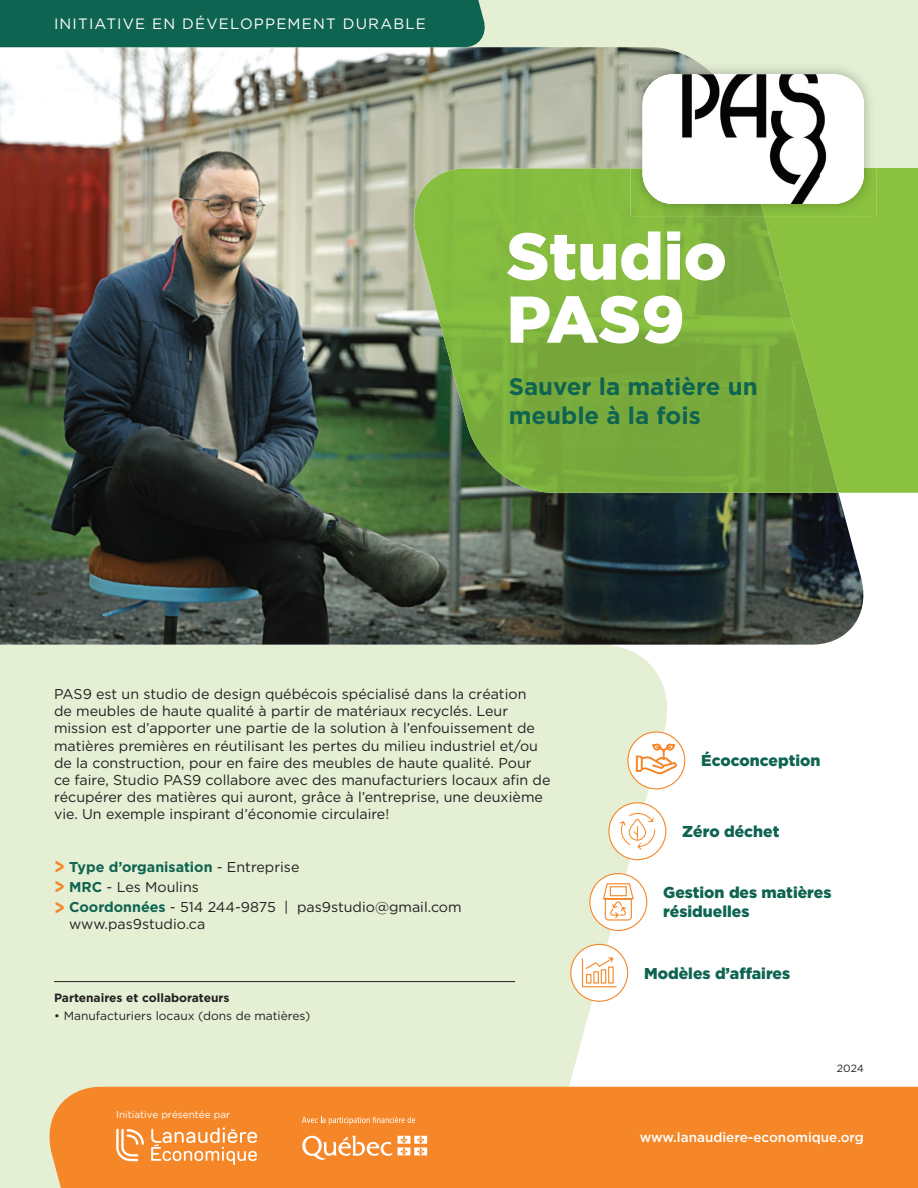
<style>
.page{position:relative;width:918px;height:1188px;background:#fff}
.page>*{position:absolute;margin:0;border:0;box-sizing:border-box;transform-origin:0 0}
.t1{font:900 66px/63px "Gotham HTF";color:#fff}
.t2{font:700 24px/28.8px "Gotham HTF";color:#0e6451}
.t3{font:900 15.75px/18.9px "Gotham HTF";color:#0e6451}
.t4{font:15px "Gotham HTF";letter-spacing:.08em;color:#fff}
.t5{font:14.25px/17.1px "Gotham HTF";color:#231f20}
.t6{font:500 13.5px "Gotham HTF";color:#fff}
.t7{font:12px "Gotham HTF";color:#231f20}
.t8{font:700 12px "Gotham HTF";color:#231f20}
.t9{font:10.5px "Gotham HTF";color:#231f20}
.t10{font:10.05px "Gotham HTF";color:#fff}
.s1{font-family:"Gotham Rounded";font-weight:700;font-size:21px;color:#f58728}
.s2{font-weight:700;color:#0e6451}
</style>
<div class="page">
<div style="left:0;top:645px;width:677px;height:543px;background:#e4efd4"></div>
<div style="left:0;top:0;width:918px;height:169px;background:#e4efd4"></div>
<img style="left:0;top:47px;width:863px;height:598px">
<div style="left:786px;top:170px;width:132px;height:323px;background:#8ac23f"></div>
<hr style="left:876px;top:169px;width:42px;height:1px;background:#89c23f">
<img style="left:414px;top:169px;width:265px;height:278px">
<img style="left:679px;top:216px;width:107px;height:277px">
<img style="left:785px;top:295px;width:53px;height:198px">
<img style="left:476px;top:446px;width:204px;height:47px">
<div style="left:0;top:0;width:485px;height:47px;background:#0e6451"></div>
<hr style="left:54px;top:981px;width:461px;height:1px;background:#231f20">
<div style="left:42px;top:1087px;width:876px;height:101px;background:#f58728"></div>
<svg style="left:116px;top:1129px;width:28px;height:32px"></svg>
<svg style="left:151px;top:1127px;width:106px;height:38px;background:#f7a35a"></svg>
<svg style="left:302px;top:1117px;width:113px;height:8px"></svg>
<svg style="left:302px;top:1135px;width:125px;height:25px"></svg>
<div style="left:628px;top:732px;width:57px;height:57px;background:#fff;border-radius:50%"></div>
<svg style="left:636px;top:743px;width:41px;height:31px"></svg>
<div style="left:627px;top:731px;width:58px;height:58px;border:1px solid #f58728;border-radius:50%"></div>
<img style="left:713px;top:62px;width:163px;height:107px">
<img style="left:630px;top:62px;width:83px;height:107px">
<img style="left:764px;top:170px;width:112px;height:46px">
<svg style="left:864px;top:169px;width:12px;height:1px"></svg>
<img style="left:630px;top:169px;width:134px;height:47px">
<img style="left:643px;top:74px;width:221px;height:130px">
<div style="left:609px;top:803px;width:57px;height:57px;background:#fff;border-radius:50%"></div>
<svg style="left:618px;top:810px;width:38px;height:40px"></svg>
<div style="left:608px;top:802px;width:58px;height:58px;border:1px solid #f58728;border-radius:50%"></div>
<div style="left:590px;top:874px;width:57px;height:56px;background:#fff;border-radius:50%"></div>
<svg style="left:603px;top:883px;width:31px;height:38px"></svg>
<div style="left:589px;top:873px;width:58px;height:58px;border:1px solid #f58728;border-radius:50%"></div>
<div style="left:571px;top:944px;width:57px;height:57px;background:#fff;border-radius:50%"></div>
<svg style="left:581px;top:957px;width:36px;height:31px"></svg>
<div style="left:570px;top:944px;width:58px;height:58px;border:1px solid #f58728;border-radius:50%"></div>
<p class="t4" style="left:54px;top:15px;width:373px">INITIATIVE EN DÉVELOPPEMENT DURABLE</p>
<h1 class="t1" style="left:507px;top:223px;width:222px">Studio<br>PAS9</h1>
<h2 class="t2" style="left:509px;top:371px;width:251px">Sauver la matière un meuble à la fois</h2>
<p class="t5" style="left:54px;top:685px;width:498px">PAS9 est un studio de design québécois spécialisé dans la création<br>de meubles de haute qualité à partir de matériaux recyclés. Leur mission est d’apporter une partie de la solution à l’enfouissement de matières premières en réutilisant les pertes du milieu industriel et/ou de la construction, pour en faire des meubles de haute qualité. Pour ce faire, Studio PAS9 collabore avec des manufacturiers locaux afin de récupérer des matières qui auront, grâce à l’entreprise, une deuxième vie. Un exemple inspirant d’économie circulaire!</p>
<p class="t5" style="left:54px;top:856px;width:409px;line-height:20.2px"><span class="s1">&gt;</span> <span class="s2">Type d’organisation</span> - Entreprise<br><span class="s1">&gt;</span> <span class="s2">MRC</span> - Les Moulins<br><span class="s1">&gt;</span> <span class="s2">Coordonnées</span> - 514 244-9875 | pas9studio@gmail.com</p>
<p class="t5" style="left:69px;top:916px;width:138px">www.pas9studio.ca</p>
<p class="t8" style="left:54px;top:991px;width:177px">Partenaires et collaborateurs</p>
<p class="t7" style="left:54px;top:1010px;width:258px">• Manufacturiers locaux (dons de matières)</p>
<p class="t10" style="left:116px;top:1109px;width:116px">Initiative présentée par</p>
<p class="t3" style="left:701px;top:751px;width:121px">Écoconception</p>
<p class="t3" style="left:682px;top:822px;width:99px">Zéro déchet</p>
<p class="t3" style="left:663px;top:883px;width:170px">Gestion des matières résiduelles</p>
<p class="t3" style="left:644px;top:963px;width:148px">Modèles d’affaires</p>
<p class="t9" style="left:837px;top:1062px;width:29px">2024</p>
<p class="t6" style="left:640px;top:1130px;width:226px">www.lanaudiere-economique.org</p>
</div>
